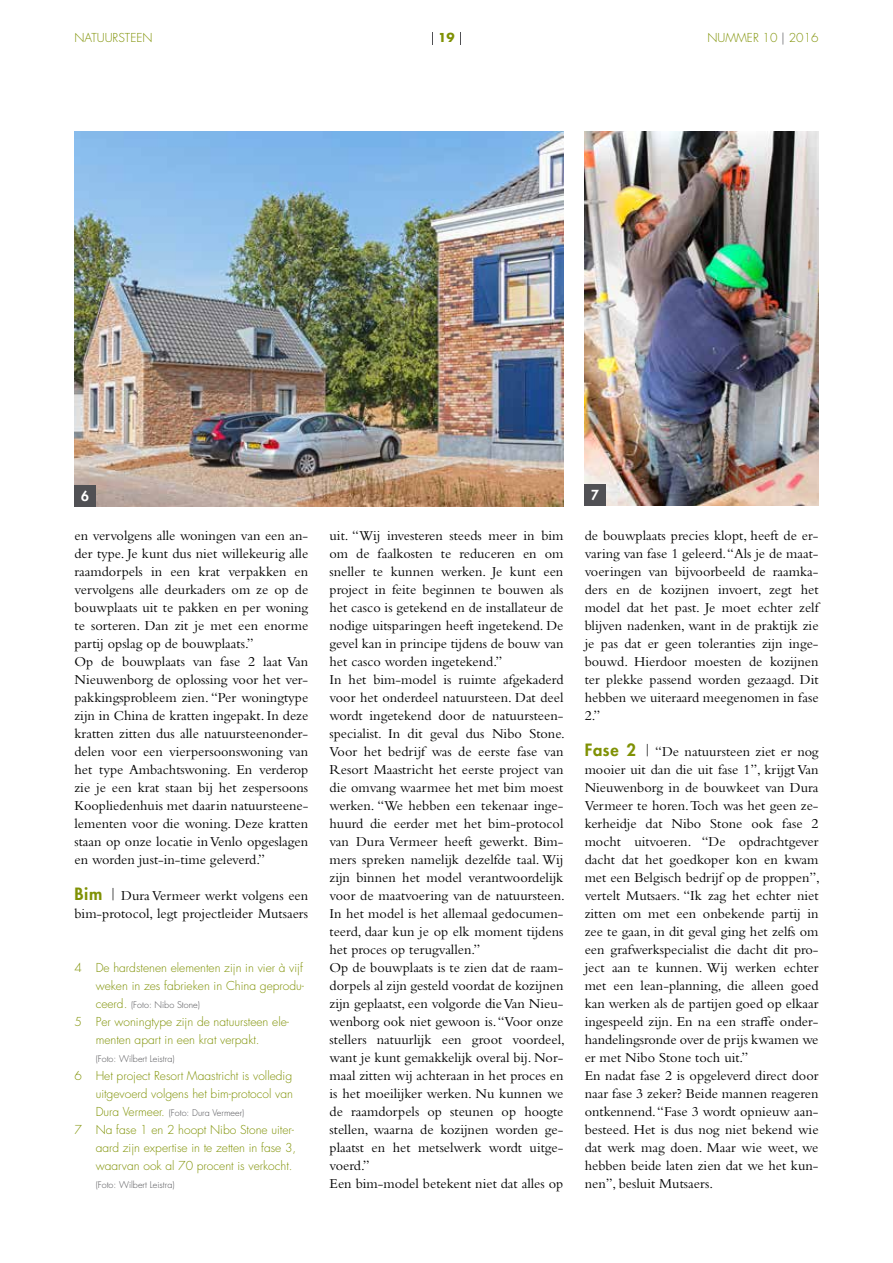
<style>
.page{position:relative;width:893px;height:1263px;background:#fff}
.page>*{position:absolute;margin:0;border:0;box-sizing:border-box;transform-origin:0 0}
.t1{font:14.25px/18px "Bembo Std";color:#000}
.t2{font:800 13.5px "Futura Std";color:#fff}
.t3{font:300 12px/18px "Futura Std";color:#7f9104;text-align:right}
.t4{font:700 12px "Futura Std";color:#7f9104}
.t5{font:300 9px "Futura Std";color:#505054}
.s1{color:#505054}
.s2{font-family:"Futura Std";font-weight:800;font-size:16.5px;color:#7f9104}
.s3{font-size:12px;color:#7f9104}
</style>
<div class="page">
<svg style="left:432px;top:32px;width:1px;height:13px"></svg>
<svg style="left:460px;top:32px;width:1px;height:13px"></svg>
<img style="left:75px;top:132px;width:488px;height:375px">
<img style="left:585px;top:132px;width:234px;height:373px">
<div style="left:75px;top:485px;width:21px;height:22px;background:#505054"></div>
<div style="left:585px;top:484px;width:21px;height:21px;background:#505054"></div>
<p class="t3" style="left:75px;top:29px;width:80px">natuursteen</p>
<p class="t4" style="left:438px;top:30px;width:18px">19</p>
<p class="t3" style="left:707px;top:29px;width:113px">Nummer 10 <span class="s1">|</span> 2016</p>
<p class="t2" style="left:81px;top:488px;width:9px">6</p>
<p class="t2" style="left:591px;top:486px;width:9px">7</p>
<p class="t1" style="left:75px;top:526px;width:235px">en vervolgens alle woningen van een an&shy;der type. Je kunt dus niet willekeurig alle raamdorpels in een krat verpakken en vervolgens alle deurkaders om ze op de bouwplaats uit te pakken en per woning te sorteren. Dan zit je met een enorme partij opslag op de bouwplaats.”<br>Op de bouwplaats van fase 2 laat Van Nieuwenborg de oplossing voor het ver&shy;pakkingsprobleem zien. “Per woningtype zijn in China de kratten ingepakt. In deze kratten zitten dus alle natuursteenonder&shy;delen voor een vierpersoonswoning van het type Ambachtswoning. En verderop zie je een krat staan bij het zespersoons Koopliedenhuis met daarin natuursteene&shy;lementen voor die woning. Deze kratten staan op onze locatie in Venlo opgeslagen en worden just-in-time geleverd.”</p>
<p class="t1" style="left:75px;top:886px;width:235px"><span class="s2">Bim</span> | Dura Vermeer werkt volgens een bim-protocol, legt projectleider Mutsaers</p>
<p class="t3" style="left:74px;top:959px;width:231px">4 De hardstenen elementen zijn in vier à vijf weken in zes fabrieken in China geprodu-</p>
<p class="t5" style="left:96px;top:999px;width:106px"><span class="s3">ceerd.</span> (Foto: N ibo Stone)</p>
<p class="t3" style="left:96px;top:1013px;width:195px;text-align:left;text-indent:-21px">5 Per woningtype zijn de natuursteen ele&shy;menten apart in een krat verpakt.</p>
<p class="t5" style="left:96px;top:1053px;width:80px">(Foto: Wilbert Leistra)</p>
<p class="t3" style="left:74px;top:1067px;width:220px">6 Het project Resort Maastricht is volledig uitgevoerd volgens het bim-protocol van</p>
<p class="t5" style="left:96px;top:1107px;width:150px"><span class="s3">Dura Vermeer.</span> (Foto: Dura Vermeer)</p>
<p class="t3" style="left:96px;top:1121px;width:202px;text-align:left;text-indent:-21px">7 Na fase 1 en 2 hoopt N ibo Stone uiter&shy;aard zijn expertise in te zetten in fase 3, waarvan ook al 70 procent is verkocht.</p>
<p class="t5" style="left:96px;top:1179px;width:80px">(Foto: Wilbert Leistra)</p>
<p class="t1" style="left:330px;top:526px;width:237px">uit. “Wij investeren steeds meer in bim om de faalkosten te reduceren en om sneller te kunnen werken. Je kunt een project in feite beginnen te bouwen als het casco is getekend en de installateur de nodige uitsparingen heeft ingetekend. De gevel kan in principe tijdens de bouw van het casco worden ingetekend.”<br>In het bim-model is ruimte afgekaderd voor het onderdeel natuursteen. Dat deel wordt ingetekend door de natuursteen&shy;specialist. In dit geval dus Nibo Stone.<br>Voor het bedrijf was de eerste fase van Resort Maastricht het eerste project van die omvang waarmee het met bim moest werken. “We hebben een tekenaar inge&shy;huurd die eerder met het bim-protocol van Dura Vermeer heeft gewerkt. Bim&shy;mers spreken namelijk dezelfde taal. Wij zijn binnen het model verantwoordelijk voor de maatvoering van de natuursteen.<br>In het model is het allemaal gedocumen&shy;teerd, daar kun je op elk moment tijdens het proces op terugvallen.”<br>Op de bouwplaats is te zien dat de raam&shy;dorpels al zijn gesteld voordat de kozijnen zijn geplaatst, een volgorde die Van Nieu&shy;wenborg ook niet gewoon is. “Voor onze stellers natuurlijk een groot voordeel, want je kunt gemakkelijk overal bij. Nor&shy;maal zitten wij achteraan in het proces en is het moeilijker werken. Nu kunnen we de raamdorpels op steunen op hoogte stellen, waarna de kozijnen worden ge&shy;plaatst en het metselwerk wordt uitge&shy;voerd.”<br>Een bim-model betekent niet dat alles op</p>
<p class="t1" style="left:585px;top:526px;width:235px;text-align:justify">de bouwplaats precies klopt, heeft de er&shy;varing van fase 1 geleerd. “Als je de maat&shy;voeringen van bijvoorbeeld de raamka&shy;ders en de kozijnen invoert, zegt het model dat het past. Je moet echter zelf blijven nadenken, want in de praktijk zie je pas dat er geen toleranties zijn inge&shy;bouwd. Hierdoor moesten de kozijnen ter plekke passend worden gezaagd. Dit hebben we uiteraard meegenomen in fase 2.”</p>
<p class="t1" style="left:585px;top:742px;width:237px"><span class="s2">Fase 2</span> | “De natuursteen ziet er nog mooier uit dan die uit fase 1”, krijgt Van Nieuwenborg in de bouwkeet van Dura Vermeer te horen. Toch was het geen ze&shy;kerheidje dat Nibo Stone ook fase 2 mocht uitvoeren. “De opdrachtgever dacht dat het goedkoper kon en kwam met een Belgisch bedrijf op de proppen”, vertelt Mutsaers. “Ik zag het echter niet zitten om met een onbekende partij in zee te gaan, in dit geval ging het zelfs om een grafwerkspecialist die dacht dit pro&shy;ject aan te kunnen. Wij werken echter met een lean-planning, die alleen goed kan werken als de partijen goed op elkaar ingespeeld zijn. En na een straffe onder&shy;handelingsronde over de prijs kwamen we er met Nibo Stone toch uit.”<br>En nadat fase 2 is opgeleverd direct door naar fase 3 zeker? Beide mannen reageren ontkennend. “Fase 3 wordt opnieuw aan&shy;besteed. Het is dus nog niet bekend wie dat werk mag doen. Maar wie weet, we hebben beide laten zien dat we het kun&shy;nen”, besluit Mutsaers.</p>
</div>
